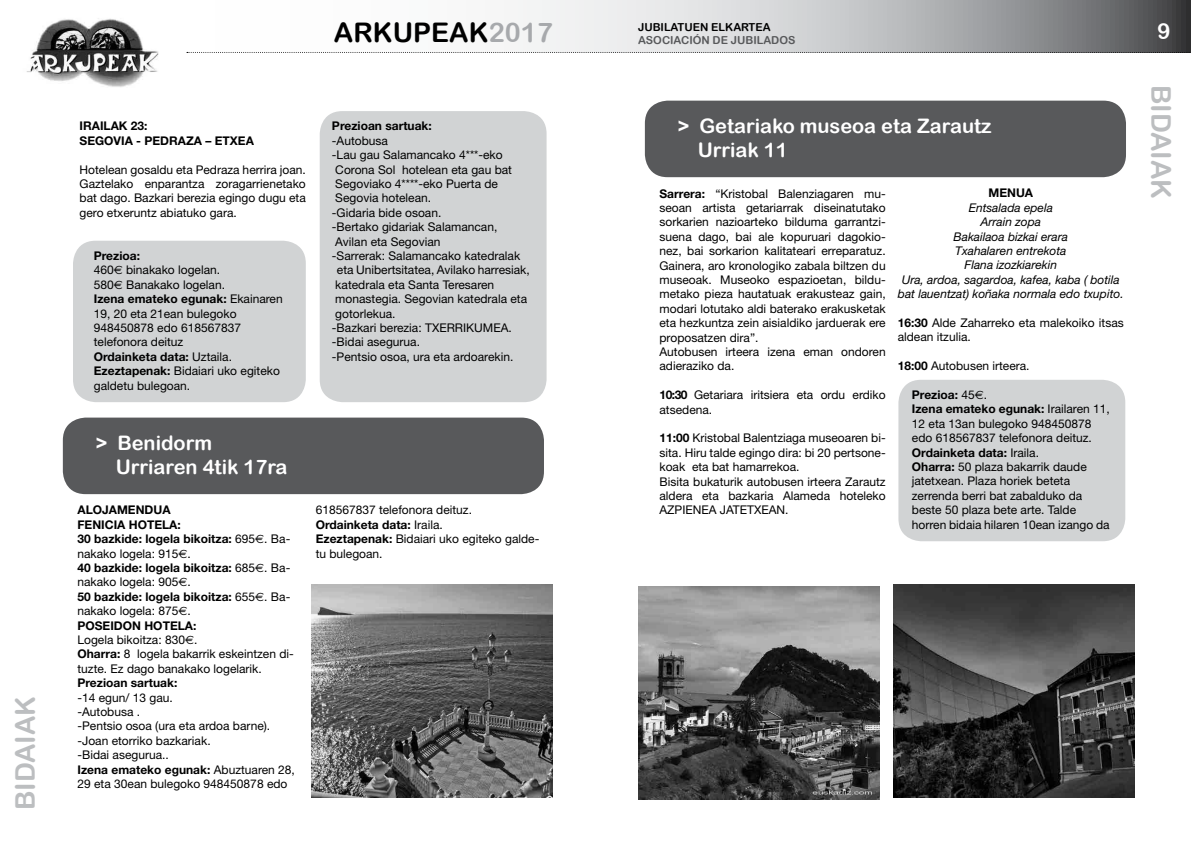
<style>
.page{position:relative;width:1191px;height:842px;background:#fff}
.page>*{position:absolute;margin:0;border:0;box-sizing:border-box;transform-origin:0 0}
.t1{font:27px "Arial Rounded MT Bold";color:#bcbec0}
.t2{font:27px "Arial Rounded MT Bold";color:#000}
.t3{font:22px "Arial Rounded MT Bold";color:#fff}
.t4{font:20px/24px "Arial Rounded MT Bold";color:#fff}
.t5{font:12px/14.4px "Helvetica Neue";color:#000}
.t6{font:italic 12px/14.4px "Helvetica Neue";color:#000;text-align:center}
.t7{font:700 12px/14.4px "Helvetica Neue";color:#000}
.t8{font:11px "Arial Rounded MT Bold";color:#58595b}
.t9{font:11px "Arial Rounded MT Bold";color:#000}
.s1{color:#a7a9ac}
.s2{font-weight:700}
.s3{font-family:"Euro Sans"}
</style>
<div class="page">
<svg style="left:186px;top:0;width:1005px;height:53px"></svg>
<img style="left:26px;top:18px;width:133px;height:69px">
<svg style="left:187px;top:52px;width:1004px;height:1px"></svg>
<div style="left:73px;top:241px;width:233px;height:161px;background:#d1d3d4;border-radius:23px"></div>
<div style="left:320px;top:111px;width:226px;height:291px;background:#d1d3d4;border-radius:23px"></div>
<div style="left:63px;top:418px;width:481px;height:76px;background:#58595b;border-radius:23px"></div>
<div style="left:898px;top:380px;width:227px;height:161px;background:#d1d3d4;border-radius:23px"></div>
<div style="left:645px;top:101px;width:481px;height:76px;background:#58595b;border-radius:23px"></div>
<img style="left:638px;top:587px;width:241px;height:212px">
<img style="left:893px;top:585px;width:241px;height:212px">
<img style="left:312px;top:585px;width:241px;height:212px">
<h1 class="t1" style="left:9px;top:810px;width:116px;rotate:-90deg">BIDAIAK</h1>
<p class="t9" style="left:638px;top:20px;width:134px">JUBILATUEN ELKARTEA</p>
<h1 class="t2" style="left:334px;top:17px;width:220px">ARKUPEAK<span class="s1">2017</span></h1>
<p class="t8" style="left:638px;top:33px;width:159px">ASOCIACIÓN DE JUBILADOS</p>
<h2 class="t3" style="left:1157px;top:18px;width:15px">9</h2>
<p class="t7" style="left:80px;top:119px;width:176px">IRAILAK 23:<br>SEGOVIA - PEDRAZA – ETXEA</p>
<p class="t5" style="left:80px;top:162px;width:228px;text-align:justify">Hotelean gosaldu eta Pedraza herrira joan.<br>Gaztelako enparantza zoragarrienetako bat dago. Bazkari berezia egingo dugu eta gero etxeruntz abiatuko gara.</p>
<p class="t5" style="left:94px;top:248px;width:190px"><span class="s2">Prezioa:<br></span>460<span class="s3">€</span> binakako logelan.<br>580<span class="s3">€</span> Banakako logelan.<br><span class="s2">Izena emateko egunak:</span> Ekainaren<br>19, 20 eta 21ean bulegoko<br>948450878 edo 618567837 telefonora deituz<br><span class="s2">Ordainketa data:</span> Uztaila.<br><span class="s2">Ezeztapenak:</span> Bidaiari uko egiteko galdetu bulegoan.</p>
<p class="t7" style="left:332px;top:119px;width:101px">Prezioan sartuak:</p>
<p class="t5" style="left:332px;top:133px;width:58px">-Autobusa</p>
<p class="t5" style="left:332px;top:148px;width:172px">-Lau gau Salamancako 4***-eko</p>
<p class="t5" style="left:335px;top:162px;width:178px">Corona Sol hotelean eta gau bat</p>
<p class="t5" style="left:335px;top:176px;width:164px">Segoviako 4****-eko Puerta de</p>
<p class="t5" style="left:335px;top:191px;width:97px">Segovia hotelean.</p>
<p class="t5" style="left:332px;top:205px;width:111px">-Gidaria bide osoan.</p>
<p class="t5" style="left:332px;top:220px;width:167px">-Bertako gidariak Salamancan,</p>
<p class="t5" style="left:335px;top:234px;width:107px">Avilan eta Segovian</p>
<p class="t5" style="left:332px;top:248px;width:190px">-Sarrerak: Salamancako katedralak</p>
<p class="t5" style="left:337px;top:263px;width:194px">eta Unibertsitatea, Avilako harresiak,</p>
<p class="t5" style="left:335px;top:277px;width:160px">katedrala eta Santa Teresaren</p>
<p class="t5" style="left:335px;top:292px;width:193px">monastegia. Segovian katedrala eta</p>
<p class="t5" style="left:335px;top:306px;width:62px">gotorlekua.</p>
<p class="t5" style="left:332px;top:320px;width:181px">-Bazkari berezia: TXERRIKUMEA.</p>
<p class="t5" style="left:332px;top:335px;width:90px">-Bidai asegurua.</p>
<p class="t5" style="left:332px;top:349px;width:183px">-Pentsio osoa, ura eta ardoarekin.</p>
<h3 class="t4" style="left:116px;top:430px;width:173px;text-indent:-20px">&gt; Benidorm<br>Urriaren 4tik 17ra</h3>
<p class="t5" style="left:77px;top:503px;width:218px"><span class="s2">ALOJAMENDUA<br>FENICIA HOTELA:<br>30 bazkide: logela bikoitza:</span> 695<span class="s3">€</span>. Ba&shy;nakako logela: 915<span class="s3">€</span>.<br><span class="s2">40 bazkide: logela bikoitza:</span> 685<span class="s3">€</span>. Ba&shy;nakako logela: 905<span class="s3">€</span>.<br><span class="s2">50 bazkide: logela bikoitza:</span> 655<span class="s3">€</span>. Ba&shy;nakako logela: 875<span class="s3">€</span>.<br><span class="s2">POSEIDON HOTELA:<br></span>Logela bikoitza: 830<span class="s3">€</span>.<br><span class="s2">Oharra:</span> 8 logela bakarrik eskeintzen di&shy;tuzte. Ez dago banakako logelarik.</p>
<p class="t7" style="left:77px;top:675px;width:101px">Prezioan sartuak:</p>
<p class="t5" style="left:77px;top:690px;width:219px">-14 egun/ 13 gau.<br>-Autobusa .<br>-Pentsio osoa (ura eta ardoa barne). -Joan etorriko bazkariak.<br>-Bidai asegurua..<br><span class="s2">Izena emateko egunak:</span> Abuztuaren 28,<br>29 eta 30ean bulegoko 948450878 edo</p>
<p class="t5" style="left:316px;top:503px;width:225px">618567837 telefonora deituz.<br><span class="s2">Ordainketa data:</span> Iraila.<br><span class="s2">Ezeztapenak:</span> Bidaiari uko egiteko galde&shy;tu bulegoan.</p>
<h3 class="t4" style="left:697px;top:114px;width:295px;text-indent:-20px">&gt; Getariako museoa eta Zarautz<br>Urriak 11</h3>
<p class="t5" style="left:659px;top:186px;width:228px"><span class="s2">Sarrera:</span> “Kristobal Balenziagaren mu&shy;seoan artista getariarrak diseinatutako sorkarien nazioarteko bilduma garrantzi&shy;suena dago, bai ale kopuruari dagokio&shy;nez, bai sorkarion kalitateari erreparatuz.<br>Gainera, aro kronologiko zabala biltzen du museoak. Museoko espazioetan, bildu&shy;metako pieza hautatuak erakusteaz gain, modari lotutako aldi baterako erakusketak eta hezkuntza zein aisialdiko jarduerak ere proposatzen dira”.<br>Autobusen irteera izena eman ondoren adieraziko da.</p>
<p class="t5" style="left:659px;top:387px;width:228px"><span class="s2">10:30</span> Getariara iritsiera eta ordu erdiko atsedena.</p>
<p class="t5" style="left:659px;top:431px;width:228px"><span class="s2">11:00</span> Kristobal Balentziaga museoaren bi&shy;sita. Hiru talde egingo dira: bi 20 pertsone&shy;koak eta bat hamarrekoa.<br>Bisita bukaturik autobusen irteera Zarautz aldera eta bazkaria Alameda hoteleko AZPIENEA JATETXEAN.</p>
<p class="t7" style="left:988px;top:186px;width:46px">MENUA</p>
<p class="t6" style="left:898px;top:200px;width:227px">Entsalada epela<br>Arrain zopa<br>Bakailaoa bizkai erara<br>Txahalaren entrekota<br>Flana izozkiarekin<br>Ura, ardoa, sagardoa, kafea, kaba ( botila bat lauentzat) koñaka normala edo txupito.</p>
<p class="t5" style="left:897px;top:315px;width:228px"><span class="s2">16:30</span> Alde Zaharreko eta malekoiko itsas aldean itzulia.</p>
<p class="t5" style="left:897px;top:359px;width:133px"><span class="s2">18:00</span> Autobusen irteera.</p>
<p class="t5" style="left:912px;top:387px;width:199px"><span class="s2">Prezioa:</span> 45<span class="s3">€</span>.<br><span class="s2">Izena emateko egunak:</span> Irailaren 11,<br>12 eta 13an bulegoko 948450878 edo 618567837 telefonora deituz.<br><span class="s2">Ordainketa data:</span> Iraila.<br><span class="s2">Oharra:</span> 50 plaza bakarrik daude jatetxean. Plaza horiek beteta zerrenda berri bat zabalduko da beste 50 plaza bete arte. Talde horren bidaia hilaren 10ean izango da</p>
<h1 class="t1" style="left:1177px;top:85px;width:116px;rotate:90deg">BIDAIAK</h1>
</div>
